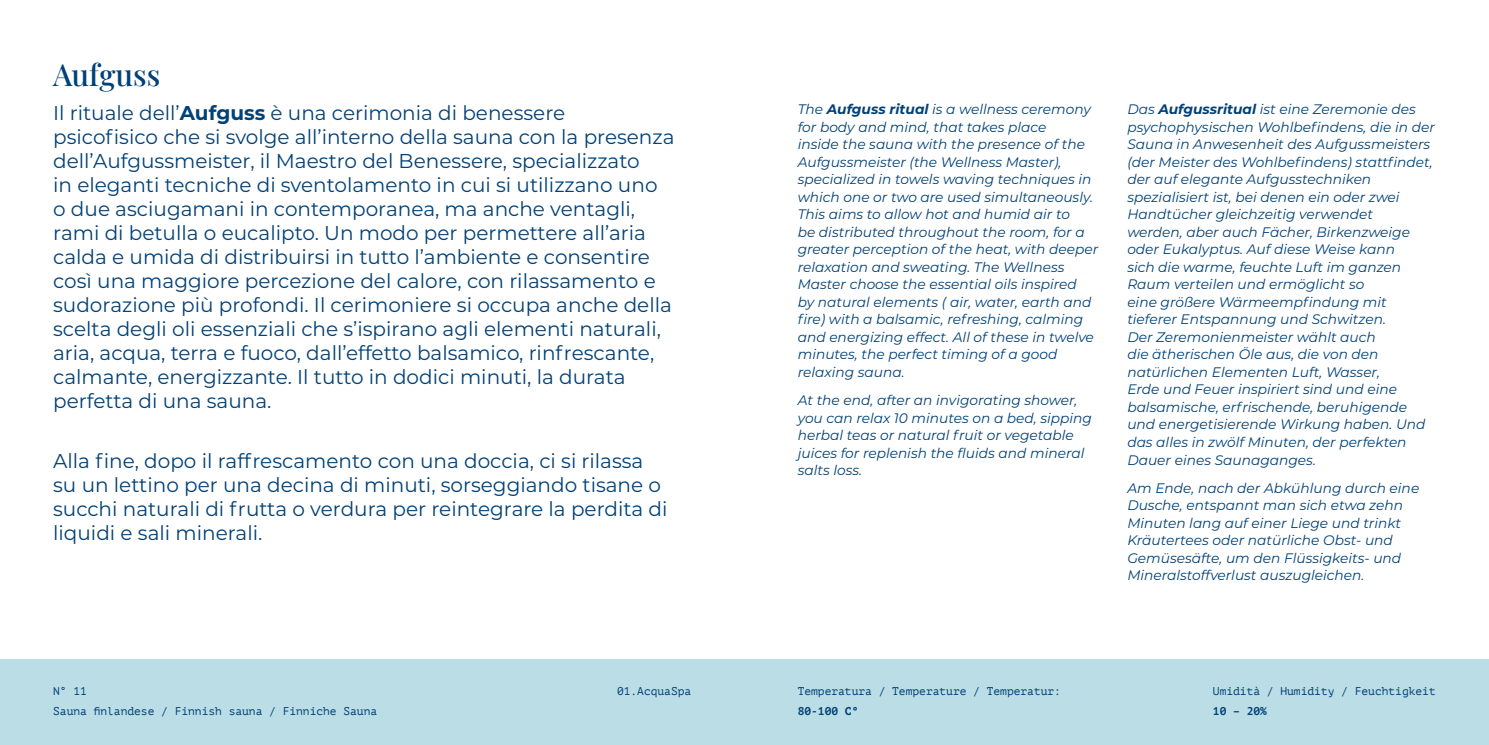
<style>
.page{position:relative;width:1489px;height:745px;background:#fff}
.page>*{position:absolute;margin:0;border:0;box-sizing:border-box;transform-origin:0 0}
.t1{font:500 30px "Playfair Display";color:#004177}
.t2{font:20px/24px "Montserrat";color:#004177}
.t3{font:italic 13.75px/17.5px "Montserrat";color:#004177}
.t4{font:11.25px "PT Mono";color:#004177}
.t5{font:700 11.25px "PT Mono";color:#004177}
.s1{font-weight:700}
</style>
<div class="page">
<div style="left:0;top:659px;width:1488px;height:85px;background:#bbdde6"></div>
<h1 class="t1" style="left:53px;top:51px;width:109px">Aufguss</h1>
<p class="t2" style="left:53px;top:100px;width:623px">Il rituale dell’<span class="s1">Aufguss</span> è una cerimonia di benessere psicofisico che si svolge all’interno della sauna con la presenza dell’Aufgussmeister, il Maestro del Benessere, specializzato<br>in eleganti tecniche di sventolamento in cui si utilizzano uno o due asciugamani in contemporanea, ma anche ventagli, rami di betulla o eucalipto. Un modo per permettere all’aria calda e umida di distribuirsi in tutto l’ambiente e consentire così una maggiore percezione del calore, con rilassamento e sudorazione più profondi. Il cerimoniere si occupa anche della scelta degli oli essenziali che s’ispirano agli elementi naturali, aria, acqua, terra e fuoco, dall’effetto balsamico, rinfrescante, calmante, energizzante. Il tutto in dodici minuti, la durata perfetta di una sauna.</p>
<h2 class="t2" style="left:53px;top:448px;width:616px">Alla fine, dopo il raffrescamento con una doccia, ci si rilassa su un lettino per una decina di minuti, sorseggiando tisane o succhi naturali di frutta o verdura per reintegrare la perdita di liquidi e sali minerali.</h2>
<p class="t4" style="left:53px;top:684px;width:35px">N° 11</p>
<p class="t4" style="left:617px;top:684px;width:76px">01.AcquaSpa</p>
<p class="t4" style="left:53px;top:703px;width:325px">Sauna finlandese / Finnish sauna / Finniche Sauna</p>
<p class="t3" style="left:797px;top:100px;width:302px">The <span class="s1">Aufguss ritual</span> is a wellness ceremony for body and mind, that takes place<br>inside the sauna with the presence of the Aufgussmeister (the Wellness Master), specialized in towels waving techniques in which one or two are used simultaneously.<br>This aims to allow hot and humid air to<br>be distributed throughout the room, for a greater perception of the heat, with deeper relaxation and sweating. The Wellness Master choose the essential oils inspired<br>by natural elements ( air, water, earth and fire) with a balsamic, refreshing, calming and energizing effect. All of these in twelve minutes, the perfect timing of a good relaxing sauna.</p>
<p class="t3" style="left:797px;top:391px;width:296px">At the end, after an invigorating shower, you can relax 10 minutes on a bed, sipping herbal teas or natural fruit or vegetable juices for replenish the fluids and mineral salts loss.</p>
<p class="t3" style="left:1127px;top:100px;width:309px">Das <span class="s1">Aufgussritual</span> ist eine Zeremonie des psychophysischen Wohlbefindens, die in der Sauna in Anwesenheit des Aufgussmeisters (der Meister des Wohlbefindens) stattfindet, der auf elegante Aufgusstechniken spezialisiert ist, bei denen ein oder zwei Handtücher gleichzeitig verwendet<br>werden, aber auch Fächer, Birkenzweige oder Eukalyptus. Auf diese Weise kann<br>sich die warme, feuchte Luft im ganzen Raum verteilen und ermöglicht so<br>eine größere Wärmeempfindung mit tieferer Entspannung und Schwitzen.<br>Der Zeremonienmeister wählt auch<br>die ätherischen Öle aus, die von den natürlichen Elementen Luft, Wasser,<br>Erde und Feuer inspiriert sind und eine balsamische, erfrischende, beruhigende und energetisierende Wirkung haben. Und das alles in zwölf Minuten, der perfekten Dauer eines Saunaganges.</p>
<p class="t3" style="left:1127px;top:478px;width:293px">Am Ende, nach der Abkühlung durch eine Dusche, entspannt man sich etwa zehn Minuten lang auf einer Liege und trinkt Kräutertees oder natürliche Obst- und Gemüsesäfte, um den Flüssigkeits- und Mineralstoffverlust auszugleichen.</p>
<p class="t4" style="left:797px;top:684px;width:265px">Temperatura / Temperature / Temperatur:</p>
<p class="t4" style="left:1212px;top:684px;width:224px">Umidità / Humidity / Feuchtigkeit</p>
<p class="t5" style="left:797px;top:703px;width:62px">80-100 C°</p>
<p class="t5" style="left:1212px;top:703px;width:55px">10 – 20%</p>
</div>
